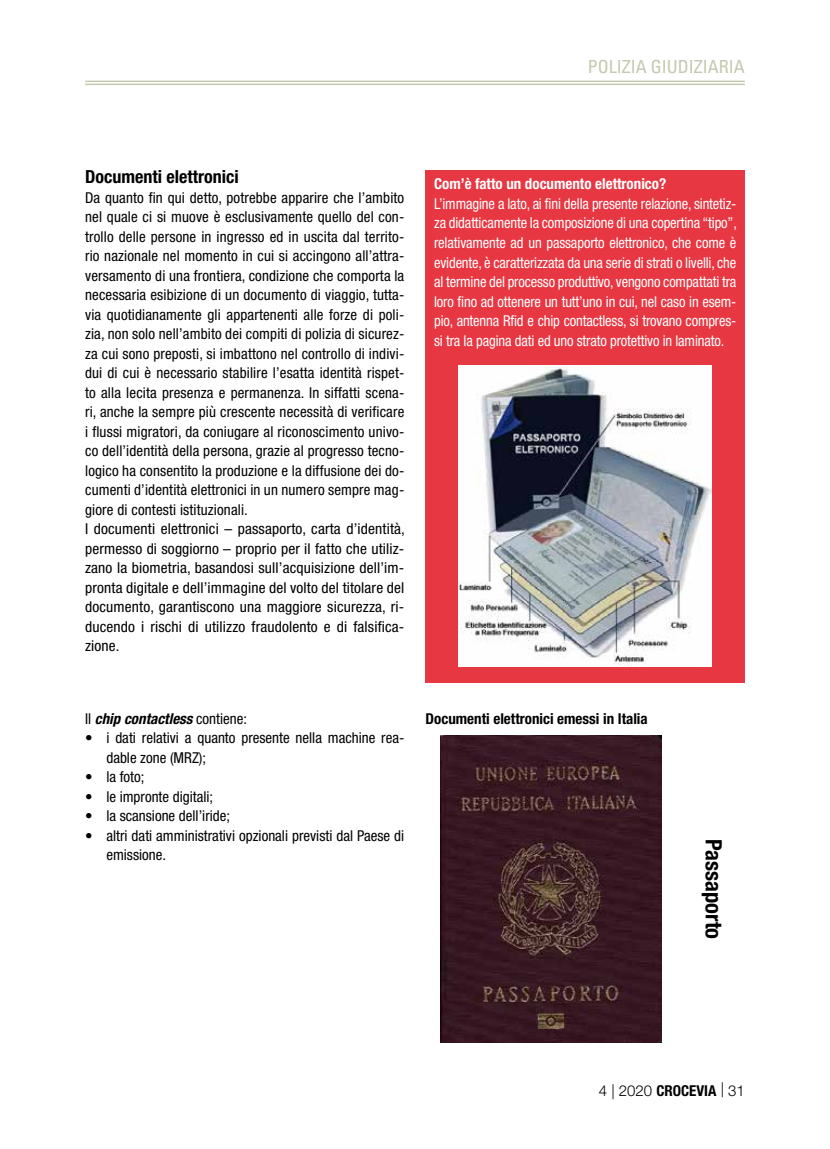
<style>
.page{position:relative;width:830px;height:1149px;background:#fff}
.page>*{position:absolute;margin:0;border:0;box-sizing:border-box;transform-origin:0 0}
.t1{font:700 condensed 22.5px "Helvetica Neue LT Std";color:#000}
.t2{font:700 condensed 18px "Helvetica Neue LT Std";color:#000}
.t3{font:condensed 18px "Univers LT Std";color:#c5c9af}
.t4{font:condensed 15px/19.5px "Helvetica Neue LT Std";letter-spacing:.01em;color:#000}
.t5{font:condensed 15px/19.5px "Helvetica Neue LT Std";letter-spacing:-.01em;color:#fff;text-align:justify}
.t6{font:700 condensed 15px "Helvetica Neue LT Std";color:#000}
.t7{font:700 condensed 15px "Helvetica Neue LT Std";color:#fff}
.t8{font:italic 700 condensed 15px "Helvetica Neue LT Std";color:#000}
.t9{font:300 15px "Helvetica Neue LT Std";color:#000}
.s1{font-weight:400;font-style:normal}
.s2{font-weight:700;font-stretch:condensed}
</style>
<div class="page">
<hr style="left:85px;top:81px;width:659px;height:1px;background:#c5c9af">
<hr style="left:85px;top:84px;width:659px;height:1px;background:#c5c9af">
<div style="left:425px;top:170px;width:319px;height:512px;background:#e73742"></div>
<img style="left:458px;top:365px;width:253px;height:301px">
<img style="left:441px;top:735px;width:220px;height:307px">
<p class="t3" style="left:587px;top:55px;width:159px">POLIZIA GIUDIZIARIA</p>
<p class="t2" style="left:85px;top:166px;width:155px">Documenti elettronici</p>
<p class="t4" style="left:85px;top:187px;width:321px">Da quanto fin qui detto, potrebbe apparire che l’ambito nel quale ci si muove è esclusivamente quello del con&shy;trollo delle persone in ingresso ed in uscita dal territo&shy;rio nazionale nel momento in cui si accingono all’attra&shy;versamento di una frontiera, condizione che comporta la necessaria esibizione di un documento di viaggio, tutta&shy;via quotidianamente gli appartenenti alle forze di poli&shy;zia, non solo nell’ambito dei compiti di polizia di sicurez&shy;za cui sono preposti, si imbattono nel controllo di indivi&shy;dui di cui è necessario stabilire l’esatta identità rispet&shy;to alla lecita presenza e permanenza. In siffatti scena&shy;ri, anche la sempre più crescente necessità di verificare i flussi migratori, da coniugare al riconoscimento univo&shy;co dell’identità della persona, grazie al progresso tecno&shy;logico ha consentito la produzione e la diffusione dei do&shy;cumenti d’identità elettronici in un numero sempre mag&shy;giore di contesti istituzionali.<br>I documenti elettronici – passaporto, carta d’identità, permesso di soggiorno – proprio per il fatto che utiliz&shy;zano la biometria, basandosi sull’acquisizione dell’im&shy;pronta digitale e dell’immagine del volto del titolare del documento, garantiscono una maggiore sicurezza, ri&shy;ducendo i rischi di utilizzo fraudolento e di falsifica&shy;zione.</p>
<p class="t7" style="left:434px;top:175px;width:233px">Com’è fatto un documento elettronico?</p>
<p class="t5" style="left:434px;top:194px;width:304px">L’immagine a lato, ai fini della presente relazione, sintetiz&shy;za didatticamente la composizione di una copertina “tipo”, relativamente ad un passaporto elettronico, che come è evidente, è caratterizzata da una serie di strati o livelli, che al termine del processo produttivo, vengono compattati tra loro fino ad ottenere un tutt’uno in cui, nel caso in esem&shy;pio, antenna Rfid e chip contactless, si trovano compres&shy;si tra la pagina dati ed uno strato protettivo in laminato.</p>
<p class="t8" style="left:85px;top:708px;width:163px"><span class="s1">Il</span> chip contactless <span class="s1">contiene:</span></p>
<p class="t4" style="left:106px;top:727px;width:299px;text-indent:-21px">• i dati relativi a quanto presente nella machine rea&shy;dable zone (MRZ);</p>
<p class="t4" style="left:85px;top:766px;width:61px">• la foto;</p>
<p class="t4" style="left:85px;top:786px;width:129px">• le impronte digitali;</p>
<p class="t4" style="left:85px;top:805px;width:146px">• la scansione dell’iride;</p>
<p class="t4" style="left:106px;top:825px;width:299px;text-indent:-21px">• altri dati amministrativi opzionali previsti dal Paese di emissione.</p>
<p class="t6" style="left:425px;top:708px;width:223px">Documenti elettronici emessi in Italia</p>
<h1 class="t1" style="left:727px;top:838px;width:101px;rotate:90deg">Passaporto</h1>
<p class="t9" style="left:598px;top:1080px;width:147px">4 | 2020 <span class="s2">CROCEVIA</span> | 31</p>
</div>
